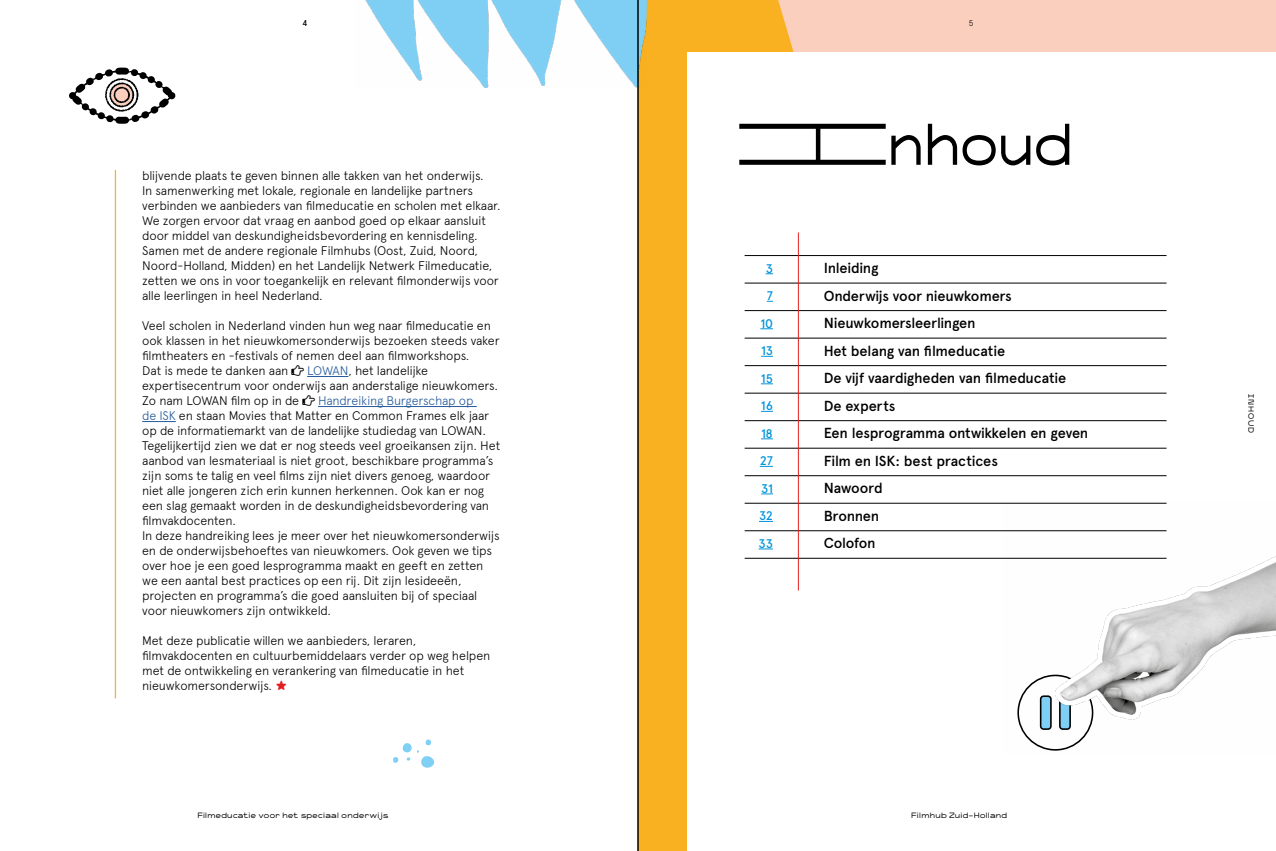
<style>
.page{position:relative;width:1276px;height:851px;background:#fff}
.page>*{position:absolute;margin:0;border:0;box-sizing:border-box;transform-origin:0 0}
.t1{font:500 14.5px/27.5px "Apercu";letter-spacing:-.02em;color:#000}
.t2{font:300 12.5px/15px "Apercu";letter-spacing:-.01em;color:#000}
.t3{font:500 12.5px "Apercu";letter-spacing:-.02em;color:#0093d9}
.t4{font:300 8.38px "Apercu";color:#000}
.t5{font:7px "Sandro Grottesco";letter-spacing:.05em;color:#000}
.s1{color:#265b9b}
.s2{font-family:"Zeitung Micro Pro";font-weight:900;color:#e41e20}
</style>
<div class="page">
<div style="left:638px;top:0;width:471px;height:850px;background:#f9b122"></div>
<div style="left:778px;top:0;width:498px;height:52px;background:#facfbe"></div>
<div style="left:687px;top:52px;width:589px;height:798px;background:#fff"></div>
<hr style="left:307px;top:376px;width:41px;height:1px;background:#265b9b">
<hr style="left:318px;top:406px;width:159px;height:1px;background:#265b9b">
<hr style="left:142px;top:421px;width:34px;height:1px;background:#265b9b">
<svg style="left:760px;top:328px;width:13px;height:1px"></svg>
<svg style="left:761px;top:356px;width:12px;height:1px"></svg>
<svg style="left:761px;top:383px;width:12px;height:1px"></svg>
<svg style="left:761px;top:411px;width:12px;height:1px"></svg>
<svg style="left:761px;top:438px;width:12px;height:1px"></svg>
<svg style="left:760px;top:466px;width:13px;height:1px"></svg>
<svg style="left:761px;top:493px;width:12px;height:1px"></svg>
<svg style="left:759px;top:521px;width:14px;height:1px"></svg>
<svg style="left:758px;top:548px;width:15px;height:1px"></svg>
<hr style="left:744px;top:255px;width:422px;height:1px;background:#000">
<hr style="left:744px;top:283px;width:422px;height:1px;background:#000">
<hr style="left:744px;top:310px;width:422px;height:1px;background:#000">
<hr style="left:744px;top:338px;width:422px;height:1px;background:#000">
<hr style="left:744px;top:365px;width:422px;height:1px;background:#000">
<hr style="left:744px;top:393px;width:422px;height:1px;background:#000">
<hr style="left:744px;top:420px;width:422px;height:1px;background:#000">
<hr style="left:744px;top:448px;width:422px;height:1px;background:#000">
<hr style="left:744px;top:475px;width:422px;height:1px;background:#000">
<hr style="left:744px;top:503px;width:422px;height:1px;background:#000">
<hr style="left:744px;top:530px;width:422px;height:1px;background:#000">
<hr style="left:744px;top:558px;width:422px;height:1px;background:#000">
<hr style="left:798px;top:232px;width:1px;height:358px;background:#e41e20">
<svg style="left:739px;top:124px;width:330px;height:41px"></svg>
<svg style="left:393px;top:739px;width:42px;height:29px"></svg>
<img style="left:365px;top:0;width:281px;height:87px">
<svg style="left:69px;top:67px;width:107px;height:57px"></svg>
<hr style="left:115px;top:170px;width:1px;height:528px;background:#f9b122">
<img style="left:1002px;top:502px;width:274px;height:249px">
<hr style="left:637px;top:0;width:1px;height:850px;background:#000">
<p class="t4" style="left:302px;top:18px;width:6px">4</p>
<p class="t2" style="left:142px;top:168px;width:360px">blijvende plaats te geven binnen alle takken van het onderwijs.<br>In samenwerking met lokale, regionale en landelijke partners verbinden we aanbieders van filmeducatie en scholen met elkaar.<br>We zorgen ervoor dat vraag en aanbod goed op elkaar aansluit door middel van deskundigheidsbevordering en kennisdeling.<br>Samen met de andere regionale Filmhubs (Oost, Zuid, Noord, Noord-Holland, Midden) en het Landelijk Netwerk Filmeducatie, zetten we ons in voor toegankelijk en relevant filmonderwijs voor alle leerlingen in heel Nederland.</p>
<p class="t2" style="left:142px;top:318px;width:359px">Veel scholen in Nederland vinden hun weg naar filmeducatie en ook klassen in het nieuwkomersonderwijs bezoeken steeds vaker filmtheaters en -festivals of nemen deel aan filmworkshops.<br>Dat is mede te danken aan</p>
<p class="t2" style="left:142px;top:363px;width:357px;text-indent:165px"><span class="s1">LOWAN</span>, het landelijke expertisecentrum voor onderwijs aan anderstalige nieuwkomers.<br>Zo nam LOWAN film op in de</p>
<p class="t2" style="left:142px;top:393px;width:359px;text-indent:176px"><span class="s1">Handreiking Burgerschap op<br>de ISK</span> en staan Movies that Matter en Common Frames elk jaar op de informatiemarkt van de landelijke studiedag van LOWAN.<br>Tegelijkertijd zien we dat er nog steeds veel groeikansen zijn. Het aanbod van lesmateriaal is niet groot, beschikbare programma’s zijn soms te talig en veel films zijn niet divers genoeg, waardoor niet alle jongeren zich erin kunnen herkennen. Ook kan er nog een slag gemaakt worden in de deskundigheidsbevordering van filmvakdocenten.<br>In deze handreiking lees je meer over het nieuwkomersonderwijs en de onderwijsbehoeftes van nieuwkomers. Ook geven we tips over hoe je een goed lesprogramma maakt en geeft en zetten we een aantal best practices op een rij. Dit zijn lesideeën, projecten en programma’s die goed aansluiten bij of speciaal voor nieuwkomers zijn ontwikkeld.</p>
<p class="t2" style="left:142px;top:633px;width:350px">Met deze publicatie willen we aanbieders, leraren, filmvakdocenten en cultuurbemiddelaars verder op weg helpen met de ontwikkeling en verankering van filmeducatie in het nieuwkomersonderwijs. <span class="s2">★</span></p>
<p class="t5" style="left:197px;top:810px;width:193px">Filmeducatie voor het speciaal onderwijs</p>
<p class="t4" style="left:969px;top:18px;width:6px">5</p>
<p class="t3" style="left:765px;top:260px;width:9px">3</p>
<p class="t3" style="left:767px;top:288px;width:8px">7</p>
<p class="t3" style="left:760px;top:315px;width:14px">10</p>
<p class="t3" style="left:761px;top:343px;width:13px">13</p>
<p class="t3" style="left:761px;top:370px;width:14px">15</p>
<p class="t3" style="left:761px;top:398px;width:14px">16</p>
<p class="t3" style="left:761px;top:425px;width:13px">18</p>
<p class="t3" style="left:760px;top:453px;width:15px">27</p>
<p class="t3" style="left:761px;top:480px;width:13px">31</p>
<p class="t3" style="left:759px;top:508px;width:15px">32</p>
<p class="t3" style="left:758px;top:535px;width:16px">33</p>
<p class="t1" style="left:823px;top:254px;width:266px">Inleiding<br>Onderwijs voor nieuwkomers<br>Nieuwkomersleerlingen<br>Het belang van filmeducatie<br>De vijf vaardigheden van filmeducatie<br>De experts<br>Een lesprogramma ontwikkelen en geven<br>Film en ISK: best practices<br>Nawoord<br>Bronnen<br>Colofon</p>
<p class="t5" style="left:911px;top:810px;width:97px">Filmhub Zuid–Holland</p>
<p class="t5" style="left:1255px;top:394px;width:41px;rotate:90deg">INHOUD</p>
</div>
